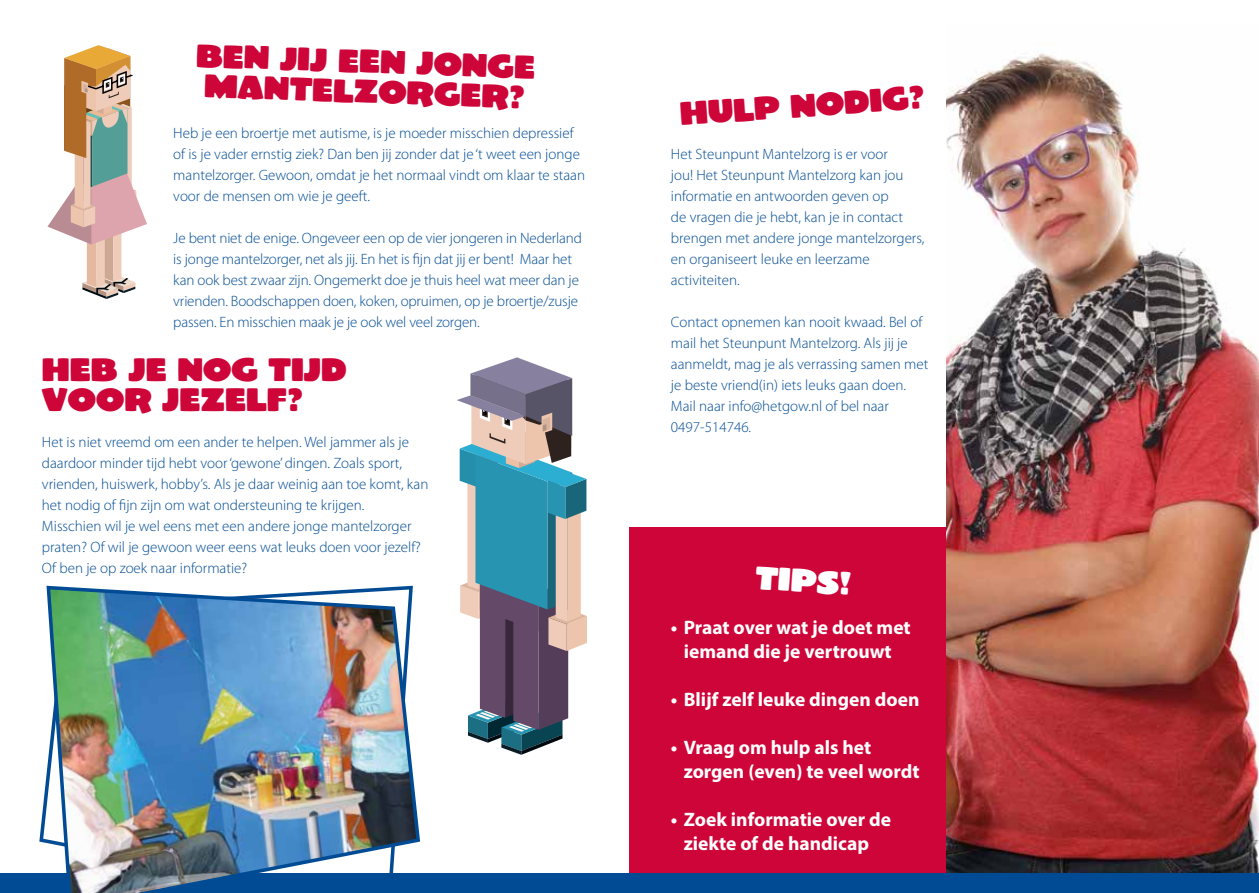
<style>
.page{position:relative;width:1259px;height:893px;background:#fff}
.page>*{position:absolute;margin:0;border:0;box-sizing:border-box;transform-origin:0 0}
.t1{font:33px/30px "El Grande";color:#ce0538}
.t2{font:33px "El Grande";color:#fff}
.t3{font:700 19.5px/24px "Myriad Pro";color:#fff;text-align:center}
.t4{font:300 15px/21px "Myriad Pro";color:#004b93}
</style>
<div class="page">
<img style="left:946px;top:53px;width:313px;height:820px">
<div style="left:629px;top:527px;width:317px;height:366px;background:#ce0538"></div>
<svg style="left:457px;top:357px;width:130px;height:398px"></svg>
<svg style="left:47px;top:45px;width:100px;height:254px"></svg>
<div style="left:0;top:873px;width:1259px;height:20px;background:#004b93"></div>
<img style="left:45px;top:585px;width:375px;height:308px">
<h1 class="t1" style="left:197px;top:39px;width:341px;rotate:2deg">BEN JIJ EEN JONGE<br>MANTELZORGER?</h1>
<p class="t4" style="left:173px;top:123px;width:413px">Heb je een broertje met autisme, is je moeder misschien depressief of is je vader ernstig ziek? Dan ben jij zonder dat je ‘t weet een jonge mantelzorger. Gewoon, omdat je het normaal vindt om klaar te staan voor de mensen om wie je geeft.</p>
<p class="t4" style="left:173px;top:228px;width:410px">Je bent niet de enige. Ongeveer een op de vier jongeren in Nederland is jonge mantelzorger, net als jij. En het is fijn dat jij er bent! Maar het kan ook best zwaar zijn. Ongemerkt doe je thuis heel wat meer dan je vrienden. Boodschappen doen, koken, opruimen, op je broertje/zusje passen. En misschien maak je je ook wel veel zorgen.</p>
<h1 class="t1" style="left:42px;top:353px;width:306px">HEB JE NOG TIJD<br>VOOR JEZELF?</h1>
<p class="t4" style="left:42px;top:431px;width:388px">Het is niet vreemd om een ander te helpen. Wel jammer als je daardoor minder tijd hebt voor ‘gewone’ dingen. Zoals sport, vrienden, huiswerk, hobby’s. Als je daar weinig aan toe komt, kan het nodig of fijn zijn om wat ondersteuning te krijgen.<br>Misschien wil je wel eens met een andere jonge mantelzorger praten? Of wil je gewoon weer eens wat leuks doen voor jezelf?<br>Of ben je op zoek naar informatie?</p>
<h1 class="t1" style="left:679px;top:98px;width:246px;rotate:-4deg">HULP NODIG?</h1>
<p class="t4" style="left:671px;top:144px;width:255px">Het Steunpunt Mantelzorg is er voor<br>jou! Het Steunpunt Mantelzorg kan jou informatie en antwoorden geven op<br>de vragen die je hebt, kan je in contact brengen met andere jonge mantelzorgers, en organiseert leuke en leerzame activiteiten.</p>
<p class="t4" style="left:671px;top:312px;width:259px">Contact opnemen kan nooit kwaad. Bel of mail het Steunpunt Mantelzorg. Als jij je aanmeldt, mag je als verrassing samen met je beste vriend(in) iets leuks gaan doen.<br>Mail naar info@hetgow.nl of bel naar 0497-514746.</p>
<h1 class="t2" style="left:757px;top:556px;width:97px;rotate:4deg">TIPS!</h1>
<h2 class="t3" style="left:671px;top:615px;width:241px">• Praat over wat je doet met iemand die je vertrouwt</h2>
<h2 class="t3" style="left:671px;top:687px;width:250px">• Blijf zelf leuke dingen doen</h2>
<h2 class="t3" style="left:684px;top:735px;width:237px;text-align:left;text-indent:-13px">• Vraag om hulp als het zorgen (even) te veel wordt</h2>
<h2 class="t3" style="left:671px;top:807px;width:222px">• Zoek informatie over de ziekte of de handicap</h2>
</div>
